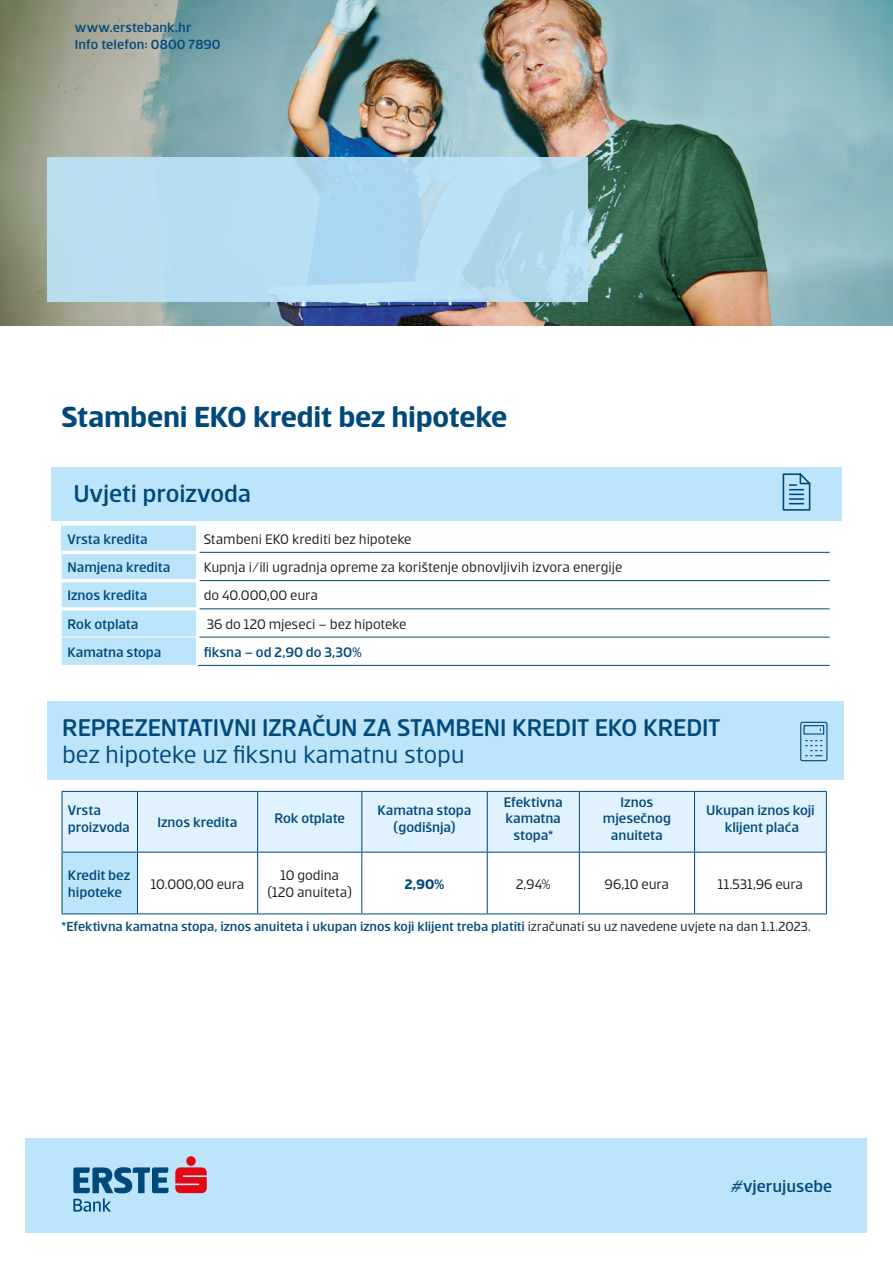
<style>
.page{position:relative;width:893px;height:1263px;background:#fff}
.page>*{position:absolute;margin:0;border:0;box-sizing:border-box;transform-origin:0 0}
.text_-_bullet{font:700 31.5px "Erste";letter-spacing:-.01em;color:#00497b}
.text_-_14_16__-_u{font:500 26.25px "Erste";letter-spacing:-.005em;color:#00497b}
.text_-_14_16__-_u-2{font:26.25px "Erste";letter-spacing:-.015em;color:#00497b}
.t1{font:500 18px "Erste";color:#00497b}
.TABLICA_text_10_1{font:500 15px/16.5px "Erste";letter-spacing:-.005em;color:#00497b}
.TABLICA_text_10_1-2{font:15px "Erste";letter-spacing:-.005em;color:#1d1d1b}
.TABLICA_text_10_1-3{font:700 15px "Erste";color:#00497b}
.Naslov_text_20_7{font:500 14.4px "Erste";letter-spacing:.005em;color:#00497b}
.TABLICA_text_cent{font:500 14.25px "Erste";letter-spacing:-.005em;color:#00497b}
.s1{font-weight:400;color:#1d1d1b}
</style>
<div class="page">
<div style="left:26px;top:1138px;width:841px;height:95px;background:#bce4fa"></div>
<svg style="left:73px;top:1167px;width:95px;height:45px"></svg>
<svg style="left:175px;top:1156px;width:32px;height:37px"></svg>
<img style="left:0;top:0;width:893px;height:325px">
<div style="left:48px;top:157px;width:540px;height:145px;background:linear-gradient(to right,#b9dff3,#b0daef)"></div>
<div style="left:62px;top:524px;width:136px;height:28px;background:#bce4fa"></div>
<svg style="left:199px;top:551px;width:631px;height:114px"></svg>
<div style="left:62px;top:554px;width:134px;height:111px;background:#bce4fa"></div>
<hr style="left:199px;top:552px;width:631px;height:1px;background:#00497b">
<hr style="left:199px;top:580px;width:631px;height:1px;background:#00497b">
<hr style="left:199px;top:608px;width:631px;height:1px;background:#00497b">
<hr style="left:62px;top:551px;width:137px;height:3px;background:#fff">
<svg style="left:62px;top:524px;width:136px;height:2px"></svg>
<hr style="left:62px;top:579px;width:137px;height:3px;background:#fff">
<hr style="left:62px;top:607px;width:137px;height:3px;background:#fff">
<hr style="left:62px;top:637px;width:134px;height:1px;background:#fff">
<hr style="left:196px;top:526px;width:3px;height:25px;background:#fff">
<hr style="left:199px;top:637px;width:631px;height:1px;background:#00497b">
<hr style="left:198px;top:665px;width:632px;height:1px;background:#00497b">
<div style="left:63px;top:792px;width:763px;height:60px;background:#dff2fd"></div>
<div style="left:62px;top:852px;width:76px;height:62px;background:#bce4fa"></div>
<svg style="left:258px;top:853px;width:568px;height:60px"></svg>
<hr style="left:62px;top:791px;width:76px;height:1px;background:#00497b">
<hr style="left:62px;top:792px;width:1px;height:60px;background:#00497b">
<hr style="left:138px;top:791px;width:120px;height:1px;background:#00497b">
<hr style="left:137px;top:792px;width:1px;height:60px;background:#00497b">
<hr style="left:258px;top:791px;width:104px;height:1px;background:#00497b">
<hr style="left:257px;top:792px;width:1px;height:60px;background:#00497b">
<hr style="left:362px;top:791px;width:125px;height:1px;background:#00497b">
<hr style="left:361px;top:792px;width:1px;height:60px;background:#00497b">
<hr style="left:487px;top:791px;width:92px;height:1px;background:#00497b">
<hr style="left:487px;top:792px;width:1px;height:60px;background:#00497b">
<hr style="left:579px;top:791px;width:116px;height:1px;background:#00497b">
<hr style="left:579px;top:792px;width:1px;height:60px;background:#00497b">
<hr style="left:695px;top:791px;width:132px;height:1px;background:#00497b">
<hr style="left:694px;top:792px;width:1px;height:60px;background:#00497b">
<hr style="left:826px;top:792px;width:1px;height:60px;background:#00497b">
<hr style="left:62px;top:852px;width:76px;height:1px;background:#00497b">
<hr style="left:62px;top:852px;width:1px;height:61px;background:#00497b">
<hr style="left:138px;top:852px;width:120px;height:1px;background:#00497b">
<hr style="left:137px;top:852px;width:1px;height:61px;background:#00497b">
<hr style="left:258px;top:852px;width:104px;height:1px;background:#00497b">
<hr style="left:257px;top:852px;width:1px;height:61px;background:#00497b">
<hr style="left:362px;top:852px;width:125px;height:1px;background:#00497b">
<hr style="left:361px;top:852px;width:1px;height:61px;background:#00497b">
<hr style="left:487px;top:852px;width:92px;height:1px;background:#00497b">
<hr style="left:487px;top:852px;width:1px;height:61px;background:#00497b">
<hr style="left:579px;top:852px;width:116px;height:1px;background:#00497b">
<hr style="left:579px;top:852px;width:1px;height:61px;background:#00497b">
<hr style="left:695px;top:852px;width:132px;height:1px;background:#00497b">
<hr style="left:694px;top:852px;width:1px;height:61px;background:#00497b">
<hr style="left:826px;top:852px;width:1px;height:61px;background:#00497b">
<hr style="left:62px;top:913px;width:76px;height:1px;background:#00497b">
<hr style="left:138px;top:913px;width:120px;height:1px;background:#00497b">
<hr style="left:258px;top:913px;width:104px;height:1px;background:#00497b">
<hr style="left:362px;top:913px;width:125px;height:1px;background:#00497b">
<hr style="left:487px;top:913px;width:92px;height:1px;background:#00497b">
<hr style="left:579px;top:913px;width:116px;height:1px;background:#00497b">
<hr style="left:695px;top:913px;width:132px;height:1px;background:#00497b">
<div style="left:48px;top:701px;width:796px;height:78px;background:#bce4fa"></div>
<svg style="left:800px;top:721px;width:28px;height:41px"></svg>
<div style="left:51px;top:468px;width:791px;height:53px;background:#bce4fa"></div>
<svg style="left:782px;top:473px;width:29px;height:38px"></svg>
<p class="Naslov_text_20_7" style="left:75px;top:20px;width:118px">www.erstebank.hr</p>
<p class="Naslov_text_20_7" style="left:75px;top:37px;width:147px">Info telefon: 0800 7890</p>
<p class="text_-_bullet" style="left:62px;top:401px;width:447px">Stambeni EKO kredit bez hipoteke</p>
<p class="text_-_14_16__-_u" style="left:73px;top:480px;width:179px">Uvjeti proizvoda</p>
<p class="TABLICA_text_10_1" style="left:68px;top:530px;width:82px">Vrsta kredita</p>
<p class="TABLICA_text_10_1-2" style="left:204px;top:531px;width:209px">Stambeni EKO krediti bez hipoteke</p>
<p class="TABLICA_text_10_1" style="left:68px;top:559px;width:104px">Namjena kredita</p>
<p class="TABLICA_text_10_1-2" style="left:204px;top:560px;width:420px">Kupnja i/ili ugradnja opreme za korištenje obnovljivih izvora energije</p>
<p class="TABLICA_text_10_1" style="left:68px;top:587px;width:81px">Iznos kredita</p>
<p class="TABLICA_text_10_1-2" style="left:204px;top:588px;width:116px">do 40.000,00 eura</p>
<p class="TABLICA_text_10_1" style="left:68px;top:615px;width:73px">Rok otplata</p>
<p class="TABLICA_text_10_1-2" style="left:207px;top:616px;width:201px">36 do 120 mjeseci – bez hipoteke</p>
<p class="TABLICA_text_10_1" style="left:68px;top:643px;width:95px">Kamatna stopa</p>
<p class="TABLICA_text_10_1" style="left:204px;top:643px;width:159px">fiksna – od 2,90 do 3,30%</p>
<p class="text_-_14_16__-_u" style="left:62px;top:714px;width:660px">REPREZENTATIVNI IZRAČUN ZA STAMBENI KREDIT EKO KREDIT</p>
<p class="text_-_14_16__-_u-2" style="left:62px;top:741px;width:404px">bez hipoteke uz fiksnu kamatnu stopu</p>
<p class="TABLICA_text_10_1" style="left:68px;top:802px;width:64px">Vrsta proizvoda</p>
<p class="TABLICA_text_10_1" style="left:158px;top:814px;width:81px">Iznos kredita</p>
<p class="TABLICA_text_10_1" style="left:274px;top:810px;width:72px">Rok otplate</p>
<p class="TABLICA_text_10_1" style="left:378px;top:802px;width:95px">Kamatna stopa</p>
<p class="TABLICA_text_10_1" style="left:393px;top:818px;width:64px">(godišnja)</p>
<p class="TABLICA_text_10_1" style="left:504px;top:793px;width:60px">Efektivna</p>
<p class="TABLICA_text_10_1" style="left:506px;top:810px;width:57px">kamatna</p>
<p class="TABLICA_text_10_1" style="left:513px;top:826px;width:41px">stopa*</p>
<p class="TABLICA_text_10_1" style="left:603px;top:793px;width:70px;text-align:center">Iznos mjesečnog</p>
<p class="TABLICA_text_10_1" style="left:611px;top:826px;width:53px">anuiteta</p>
<p class="TABLICA_text_10_1" style="left:706px;top:802px;width:110px">Ukupan iznos koji</p>
<p class="TABLICA_text_10_1" style="left:725px;top:818px;width:76px">klijent plaća</p>
<p class="TABLICA_text_10_1" style="left:68px;top:867px;width:64px">Kredit bez hipoteke</p>
<p class="TABLICA_text_10_1-2" style="left:151px;top:876px;width:95px">10.000,00 eura</p>
<p class="TABLICA_text_10_1-2" style="left:280px;top:868px;width:60px">10 godina</p>
<p class="TABLICA_text_10_1-2" style="left:267px;top:884px;width:87px">(120 anuiteta)</p>
<p class="TABLICA_text_10_1-3" style="left:405px;top:876px;width:41px">2,90%</p>
<p class="TABLICA_text_10_1-2" style="left:516px;top:876px;width:36px">2,94%</p>
<p class="TABLICA_text_10_1-2" style="left:605px;top:876px;width:66px">96,10 eura</p>
<p class="TABLICA_text_10_1-2" style="left:718px;top:876px;width:87px">11.531,96 eura</p>
<p class="TABLICA_text_cent" style="left:62px;top:919px;width:751px">*Efektivna kamatna stopa, iznos anuiteta i ukupan iznos koji klijent treba platiti <span class="s1">izračunati su uz navedene uvjete na dan 1.1.2023.</span></p>
<p class="t1" style="left:731px;top:1177px;width:103px">#vjerujusebe</p>
</div>
